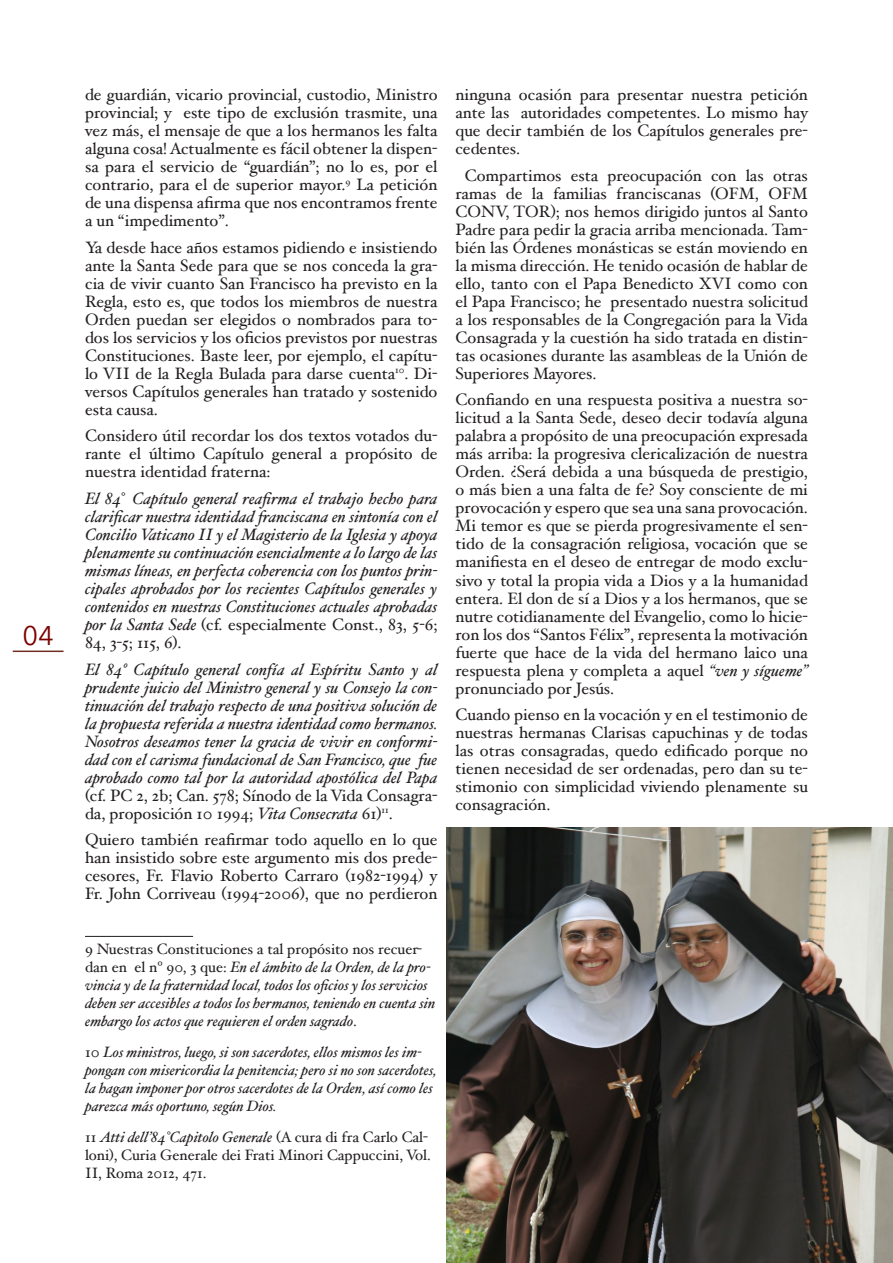
<style>
.page{position:relative;width:893px;height:1263px;background:#fff}
.page>*{position:absolute;margin:0;border:0;box-sizing:border-box;transform-origin:0 0}
.t1{font:27px "Avenir Next";color:#7b0300}
.Paragrafo_Circolare{font:16.5px/18px "Hoefler Text";color:#231f20;text-align:justify}
.Paragrafo_Circolare-2{font:italic 16.5px/18px "Hoefler Text";color:#231f20;text-align:justify}
.Testo_nota_a_piè_di{font:italic 15px/18px "Hoefler Text";color:#231f20}
.Testo_nota_a_piè_di-2{font:15px/18px "Hoefler Text";color:#231f20}
.s1{font-style:normal}
.s2{font-style:italic}
</style>
<div class="page">
<hr style="left:13px;top:650px;width:51px;height:2px;background:#712c23">
<hr style="left:85px;top:936px;width:108px;height:1px;background:#231f20">
<img style="left:446px;top:827px;width:447px;height:436px">
<p class="t1" style="left:23px;top:613px;width:33px">04</p>
<p class="Paragrafo_Circolare" style="left:85px;top:86px;width:354px">de guardián, vicario provincial, custodio, Ministro provincial; y este tipo de exclusión trasmite, una vez más, el mensaje de que a los hermanos les falta alguna cosa! Actualmente es fácil obtener la dispen&shy;sa para el servicio de “guardián”; no lo es, por el contrario, para el de superior mayor.<sup>9</sup> La petición de una dispensa afirma que nos encontramos frente a un “impedimento”.</p>
<p class="Paragrafo_Circolare" style="left:85px;top:238px;width:354px">Ya desde hace años estamos pidiendo e insistiendo ante la Santa Sede para que se nos conceda la gra&shy;cia de vivir cuanto San Francisco ha previsto en la Regla, esto es, que todos los miembros de nuestra Orden puedan ser elegidos o nombrados para to&shy;dos los servicios y los oficios previstos por nuestras Constituciones. Baste leer, por ejemplo, el capítu&shy;lo VII de la Regla Bulada para darse cuenta<sup>10</sup>. Di&shy;versos Capítulos generales han tratado y sostenido esta causa.</p>
<p class="Paragrafo_Circolare" style="left:85px;top:427px;width:354px">Considero útil recordar los dos textos votados du&shy;rante el último Capítulo general a propósito de nuestra identidad fraterna:</p>
<p class="Paragrafo_Circolare-2" style="left:85px;top:489px;width:354px">El 84<span class="s1">°</span> Capítulo general reafirma el trabajo hecho para clarificar nuestra identidad franciscana en sintonía con el Concilio Vaticano II y el Magisterio de la Iglesia y apoya plenamente su continuación esencialmente a lo largo de las mismas líneas, en perfecta coherencia con los puntos prin&shy;cipales aprobados por los recientes Capítulos generales y contenidos en nuestras Constituciones actuales aprobadas por la Santa Sede <span class="s1">(cf. especialmente Const., 83, 5-6; 84, 3-5; 115, 6).</span></p>
<p class="Paragrafo_Circolare-2" style="left:85px;top:660px;width:354px">El 84º Capítulo general confía al Espíritu Santo y al prudente juicio del Ministro general y su Consejo la con&shy;tinuación del trabajo respecto de una positiva solución de la propuesta referida a nuestra identidad como hermanos.<br>Nosotros deseamos tener la gracia de vivir en conformi&shy;dad con el carisma fundacional de San Francisco, que fue aprobado como tal por la autoridad apostólica del Papa <span class="s1">(cf. PC 2, 2b; Can. 578; Sínodo de la Vida Consagra&shy;da, proposición 10 1994;</span> Vita Consecrata <span class="s1">61)</span><sup>11</sup><span class="s1">.</span></p>
<p class="Paragrafo_Circolare" style="left:85px;top:830px;width:354px">Quiero también reafirmar todo aquello en lo que han insistido sobre este argumento mis dos prede&shy;cesores, Fr. Flavio Roberto Carraro (1982-1994) y Fr. John Corriveau (1994-2006), que no perdieron</p>
<p class="Testo_nota_a_piè_di" style="left:85px;top:940px;width:352px"><span class="s1">9 Nuestras Constituciones a tal propósito nos recuer&shy;dan en el nº 90, 3 que:</span> En el ámbito de la Orden, de la pro&shy;vincia y de la fraternidad local, todos los oficios y los servicios deben ser accesibles a todos los hermanos, teniendo en cuenta sin embargo los actos que requieren el orden sagrado<span class="s1">.</span></p>
<p class="Testo_nota_a_piè_di" style="left:85px;top:1043px;width:353px"><span class="s1">10</span> Los ministros, luego, si son sacerdotes, ellos mismos les im&shy;pongan con misericordia la penitencia; pero si no son sacerdotes, la hagan imponer por otros sacerdotes de la Orden, así como les parezca más oportuno, según Dios.</p>
<p class="Testo_nota_a_piè_di-2" style="left:85px;top:1128px;width:347px">11 <span class="s2">Atti dell’84°Capitolo Generale</span> (A cura di fra Carlo Cal&shy;loni), Curia Generale dei Frati Minori Cappuccini, Vol.<br>II, Roma 2012, 471.</p>
<p class="Paragrafo_Circolare" style="left:455px;top:86px;width:354px">ninguna ocasión para presentar nuestra petición ante las autoridades competentes. Lo mismo hay que decir también de los Capítulos generales pre&shy;cedentes.</p>
<p class="Paragrafo_Circolare" style="left:455px;top:166px;width:354px;text-indent:9px">Compartimos esta preocupación con las otras ramas de la familias franciscanas (OFM, OFM CONV, TOR); nos hemos dirigido juntos al Santo Padre para pedir la gracia arriba mencionada. Tam&shy;bién las Órdenes monásticas se están moviendo en la misma dirección. He tenido ocasión de hablar de ello, tanto con el Papa Benedicto XVI como con el Papa Francisco; he presentado nuestra solicitud a los responsables de la Congregación para la Vida Consagrada y la cuestión ha sido tratada en distin&shy;tas ocasiones durante las asambleas de la Unión de Superiores Mayores.</p>
<p class="Paragrafo_Circolare" style="left:455px;top:391px;width:354px">Confiando en una respuesta positiva a nuestra so&shy;licitud a la Santa Sede, deseo decir todavía alguna palabra a propósito de una preocupación expresada más arriba: la progresiva clericalización de nuestra Orden. ¿Será debida a una búsqueda de prestigio, o más bien a una falta de fe? Soy consciente de mi provocación y espero que sea una sana provocación.<br>Mi temor es que se pierda progresivamente el sen&shy;tido de la consagración religiosa, vocación que se manifiesta en el deseo de entregar de modo exclu&shy;sivo y total la propia vida a Dios y a la humanidad entera. El don de sí a Dios y a los hermanos, que se nutre cotidianamente del Evangelio, como lo hicie&shy;ron los dos “Santos Félix”, representa la motivación fuerte que hace de la vida del hermano laico una respuesta plena y completa a aquel <span class="s2">“ven y sígueme” </span>pronunciado por Jesús.</p>
<p class="Paragrafo_Circolare" style="left:455px;top:705px;width:354px">Cuando pienso en la vocación y en el testimonio de nuestras hermanas Clarisas capuchinas y de todas las otras consagradas, quedo edificado porque no tienen necesidad de ser ordenadas, pero dan su te&shy;stimonio con simplicidad viviendo plenamente su consagración.</p>
</div>
